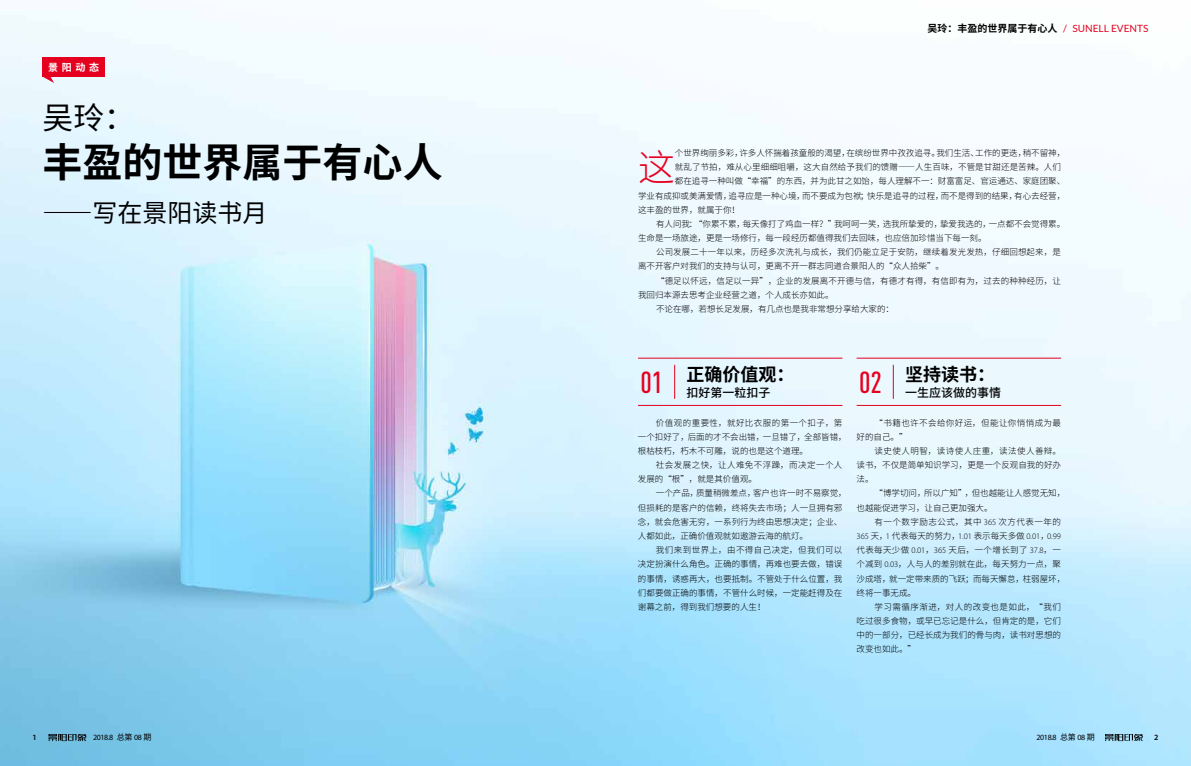
<style>
.page{position:relative;width:1191px;height:766px;background:#fff}
.page>*{position:absolute;margin:0;border:0;box-sizing:border-box;transform-origin:0 0}
.t1{font:700 40px "Source Han Sans CN";color:#000}
.t2{font:300 36.8px "Source Han Sans CN";color:#e60020}
.t3{font:30.8px "Source Han Sans CN";color:#000}
.t4{font:500 30px "DIN Cond";color:#e60020}
.t5{font:25px "Source Han Sans CN";color:#000}
.t6{font:700 18px "Source Han Sans CN";color:#000}
.t7{font:500 12px "Source Han Sans CN";color:#000}
.t8{font:700 10px "Source Han Sans CN";color:#000}
.t9{font:10px "Lato";color:#e60020}
.t10{font:700 10px "Source Han Sans CN";color:#fff}
.t11{font:300 8.5px/14.2px "Source Han Sans CN";color:#000}
.t12{font:300 8.5px/14.2px "Source Han Sans CN";letter-spacing:.05em;color:#000}
.t13{font:8px "Myriad Pro";letter-spacing:-.05em;color:#000}
.t14{font:600 8px "Myriad Pro";color:#000}
.s1{font-family:"Myriad Pro"}
.s2{font-family:"Source Han Sans CN"}
</style>
<div class="page">
<img style="left:0;top:0;width:1191px;height:765px">
<div style="left:43px;top:57px;width:62px;height:20px;background:#e60020"></div>
<svg style="left:43px;top:77px;width:11px;height:6px"></svg>
<svg style="left:48px;top:733px;width:38px;height:7px"></svg>
<svg style="left:1105px;top:733px;width:37px;height:7px"></svg>
<hr style="left:638px;top:405px;width:204px;height:1px;background:#e60020">
<hr style="left:638px;top:357px;width:204px;height:1px;background:#e60020">
<hr style="left:674px;top:365px;width:1px;height:34px;background:#e60020">
<hr style="left:856px;top:405px;width:205px;height:1px;background:#e60020">
<hr style="left:856px;top:357px;width:205px;height:1px;background:#e60020">
<hr style="left:893px;top:365px;width:1px;height:34px;background:#e60020">
<p class="t10" style="left:48px;top:62px;width:53px">景阳动态</p>
<h3 class="t3" style="left:43px;top:101px;width:94px">吴玲：</h3>
<h1 class="t1" style="left:43px;top:139px;width:402px">丰盈的世界属于有心人</h1>
<h3 class="t5" style="left:43px;top:198px;width:227px">——写在景阳读书月</h3>
<p class="t8" style="left:927px;top:23px;width:132px">吴玲：丰盈的世界属于有心人</p>
<p class="t9" style="left:1062px;top:21px;width:87px">/ SUNELL EVENTS</p>
<h2 class="t2" style="left:638px;top:147px;width:38px">这</h2>
<p class="t11" style="left:675px;top:146px;width:392px">个世界绚丽多彩，许多人怀揣着孩童般的渴望，在缤纷世界中孜孜追寻。我们生活、工作的更迭，稍不留神，</p>
<p class="t11" style="left:675px;top:160px;width:388px">就乱了节拍，难从心里细细咀嚼，这大自然给予我们的馈赠――人生百味，不管是甘甜还是苦辣。人们</p>
<p class="t11" style="left:675px;top:174px;width:392px">都在追寻一种叫做“幸福”的东西，并为此甘之如饴，每人理解不一：财富富足、官运通达、家庭团聚、</p>
<p class="t11" style="left:638px;top:188px;width:429px">学业有成抑或美满爱情，追寻应是一种心境，而不要成为包袱；快乐是追寻的过程，而不是得到的结果，有心去经营，</p>
<p class="t11" style="left:638px;top:203px;width:103px">这丰盈的世界，就属于你！</p>
<p class="t11" style="left:656px;top:217px;width:411px">有人问我：“你累不累，每天像打了鸡血一样？”我呵呵一笑，选我所挚爱的，挚爱我选的，一点都不会觉得累。</p>
<p class="t11" style="left:638px;top:231px;width:350px">生命是一场旅途，更是一场修行，每一段经历都值得我们去回味，也应倍加珍惜当下每一刻。</p>
<p class="t11" style="left:656px;top:245px;width:406px">公司发展二十一年以来，历经多次洗礼与成长，我们仍能立足于安防，继续着发光发热，仔细回想起来，是</p>
<p class="t11" style="left:638px;top:259px;width:307px">离不开客户对我们的支持与认可，更离不开一群志同道合景阳人的“众人拾柴”。</p>
<p class="t11" style="left:656px;top:273px;width:406px">“德足以怀远，信足以一异”，企业的发展离不开德与信，有德才有得，有信即有为，过去的种种经历，让</p>
<p class="t11" style="left:638px;top:288px;width:197px">我回归本源去思考企业经营之道，个人成长亦如此。</p>
<p class="t11" style="left:656px;top:302px;width:239px">不论在哪，若想长足发展，有几点也是我非常想分享给大家的：</p>
<h3 class="t6" style="left:686px;top:364px;width:109px">正确价值观：</h3>
<h3 class="t7" style="left:686px;top:386px;width:85px">扣好第一粒扣子</h3>
<h3 class="t4" style="left:640px;top:364px;width:24px">01</h3>
<h3 class="t4" style="left:859px;top:364px;width:24px">02</h3>
<h3 class="t6" style="left:905px;top:364px;width:91px">坚持读书：</h3>
<h3 class="t7" style="left:905px;top:386px;width:97px">一生应该做的事情</h3>
<p class="t11" style="left:638px;top:415px;width:210px;text-indent:18px">价值观的重要性，就好比衣服的第一个扣子，第一个扣好了，后面的才不会出错，一旦错了，全部皆错，根枯枝朽，朽木不可雕，说的也是这个道理。</p>
<p class="t12" style="left:638px;top:458px;width:206px;text-indent:18px">社会发展之快，让人难免不浮躁，而决定一个人发展的“根”，就是其价值观。</p>
<p class="t11" style="left:638px;top:486px;width:210px;text-indent:18px">一个产品，质量稍微差点，客户也许一时不易察觉，但损耗的是客户的信赖，终将失去市场；人一旦拥有邪念，就会危害无穷，一系列行为终由思想决定；企业、人都如此，正确价值观就如遨游云海的航灯。</p>
<p class="t11" style="left:638px;top:543px;width:206px;text-align:justify;text-indent:18px">我们来到世界上，由不得自己决定，但我们可以决定扮演什么角色。正确的事情，再难也要去做，错误的事情，诱惑再大，也要抵制。不管处于什么位置，我们都要做正确的事情，不管什么时候，一定能赶得及在谢幕之前，得到我们想要的人生！</p>
<p class="t12" style="left:856px;top:415px;width:206px;text-indent:18px">“书籍也许不会给你好运，但能让你悄悄成为最好的自己。”</p>
<p class="t11" style="left:856px;top:443px;width:206px;text-align:justify;text-indent:18px">读史使人明智，读诗使人庄重，读法使人善辩。读书，不仅是简单知识学习，更是一个反观自我的好办法。</p>
<p class="t11" style="left:856px;top:486px;width:210px;text-indent:18px">“博学切问，所以广知”，但也越能让人感觉无知，也越能促进学习，让自己更加强大。</p>
<p class="t11" style="left:856px;top:514px;width:210px;text-indent:18px">有一个数字励志公式，其中 <span class="s1">365</span> 次方代表一年的<br><span class="s1">365</span> 天，<span class="s1">1</span> 代表每天的努力，<span class="s1">1.01</span> 表示每天多做 <span class="s1">0.01</span>，<span class="s1">0.99</span>代表每天少做 <span class="s1">0.01</span>，<span class="s1">365</span> 天后，一个增长到了 <span class="s1">37.8</span>，一个减到 <span class="s1">0.03</span>，人与人的差别就在此，每天努力一点，聚沙成塔，就一定带来质的飞跃；而每天懈怠，柱弱屋坏，终将一事无成。</p>
<p class="t11" style="left:856px;top:599px;width:206px;text-align:justify;text-indent:18px">学习需循序渐进，对人的改变也是如此，“我们吃过很多食物，或早已忘记是什么，但肯定的是，它们中的一部分，已经长成为我们的骨与肉，读书对思想的改变也如此。”</p>
<p class="t14" style="left:33px;top:732px;width:6px">1</p>
<p class="t13" style="left:93px;top:732px;width:60px">2018.8 <span class="s2">总第</span> 08 <span class="s2">期</span></p>
<p class="t13" style="left:1036px;top:732px;width:60px">2018.8 <span class="s2">总第</span> 08 <span class="s2">期</span></p>
<p class="t14" style="left:1154px;top:732px;width:6px">2</p>
</div>
